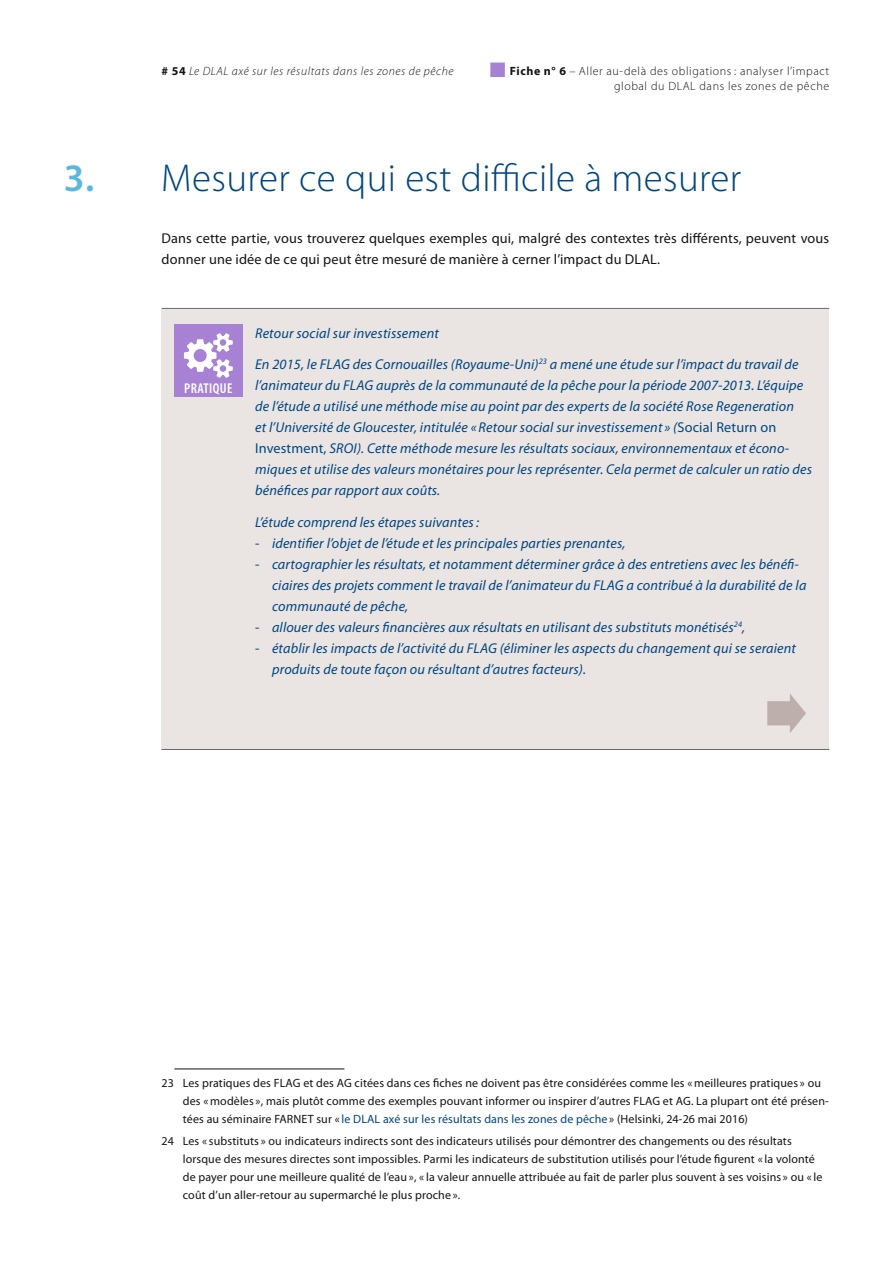
<style>
.page{position:relative;width:893px;height:1263px;background:#fff}
.page>*{position:absolute;margin:0;border:0;box-sizing:border-box;transform-origin:0 0}
.t1{font:300 39px "Myriad Pro";letter-spacing:.01em;color:#00467f}
.t2{font:italic 14.25px/21px "Myriad Pro";letter-spacing:.01em;color:#00467f}
.t3{font:14.25px/21px "Myriad Pro";letter-spacing:.01em;color:#141415}
.t4{font:600 condensed 14.25px "Myriad Pro";letter-spacing:.03em;color:#fff}
.t5{font:12px/18px "Myriad Pro";letter-spacing:.01em;color:#141415}
.t6{font:300 12px/15px "Myriad Pro";letter-spacing:.05em;color:#141415;text-align:right}
.t7{font:italic 300 12px "Myriad Pro";letter-spacing:.05em;color:#141415}
.s1{font-weight:700;font-style:normal}
.s2{color:#a681d4}
.s3{font-weight:700}
.s4{font-style:italic}
.s5{font-weight:600;color:#5cb7de}
.s6{font-style:normal}
.s7{color:#00467f}
</style>
<div class="page">
<hr style="left:162px;top:308px;width:667px;height:1px;background:#686867">
<div style="left:162px;top:309px;width:667px;height:52px;background:#eae4e3"></div>
<div style="left:162px;top:340px;width:667px;height:179px;background:#eae4e3"></div>
<div style="left:162px;top:519px;width:667px;height:52px;background:#eae4e3"></div>
<div style="left:162px;top:540px;width:667px;height:94px;background:#eae4e3"></div>
<div style="left:162px;top:624px;width:667px;height:73px;background:#eae4e3"></div>
<div style="left:162px;top:697px;width:667px;height:53px;background:#eae4e3"></div>
<hr style="left:162px;top:749px;width:667px;height:1px;background:#686867">
<hr style="left:174px;top:1069px;width:170px;height:1px;background:#141415">
<div style="left:174px;top:325px;width:68px;height:72px;background:#a681d4"></div>
<svg style="left:184px;top:333px;width:49px;height:45px"></svg>
<svg style="left:767px;top:694px;width:39px;height:39px"></svg>
<p class="t7" style="left:162px;top:65px;width:294px"><span class="s1"># 54</span> Le DLAL axé sur les résultats dans les zones de pêche</p>
<p class="t6" style="left:490px;top:64px;width:341px"><span class="s2">■</span> <span class="s3">Fiche n° 6</span> <span class="s4">–</span> Aller au-delà des obligations : analyser l’impact global du DLAL dans les zones de pêche</p>
<h1 class="t1" style="left:64px;top:156px;width:679px"><span class="s5">3.</span> Mesurer ce qui est difficile à mesurer</h1>
<p class="t3" style="left:162px;top:227px;width:669px">Dans cette partie, vous trouverez quelques exemples qui, malgré des contextes très différents, peuvent vous donner une idée de ce qui peut être mesuré de manière à cerner l’impact du DLAL.</p>
<p class="t4" style="left:184px;top:380px;width:50px">PRATIQUE</p>
<p class="t2" style="left:255px;top:322px;width:185px">Retour social sur investissement</p>
<p class="t2" style="left:255px;top:354px;width:558px">En 2015, le FLAG des Cornouailles (Royaume-Uni)<sup>23</sup> a mené une étude sur l’impact du travail de l’animateur du FLAG auprès de la communauté de la pêche pour la période 2007-2013. L’équipe de l’étude a utilisé une méthode mise au point par des experts de la société Rose Regeneration<br>et l’Université de Gloucester, intitulée « Retour social sur investissement » (<span class="s6">Social Return on Investment,</span> SROI). Cette méthode mesure les résultats sociaux, environnementaux et écono&shy;miques et utilise des valeurs monétaires pour les représenter. Cela permet de calculer un ratio des bénéfices par rapport aux coûts.</p>
<p class="t2" style="left:255px;top:511px;width:225px">L’étude comprend les étapes suivantes:</p>
<p class="t2" style="left:255px;top:532px;width:372px"><span class="s6">-</span> identifier l’objet de l’étude et les principales parties prenantes,</p>
<p class="t2" style="left:272px;top:553px;width:536px;text-indent:-17px"><span class="s6">-</span> cartographier les résultats, et notamment déterminer grâce à des entretiens avec les bénéfi&shy;ciaires des projets comment le travail de l’animateur du FLAG a contribué à la durabilité de la communauté de pêche,</p>
<p class="t2" style="left:255px;top:616px;width:492px"><span class="s6">-</span> allouer des valeurs financières aux résultats en utilisant des substituts monétisés<sup>24</sup>,</p>
<p class="t2" style="left:272px;top:637px;width:525px;text-indent:-17px"><span class="s6">-</span> établir les impacts de l’activité du FLAG (éliminer les aspects du changement qui se seraient produits de toute façon ou résultant d’autres facteurs).</p>
<p class="t5" style="left:183px;top:1074px;width:647px;text-indent:-21px">23 Les pratiques des FLAG et des AG citées dans ces fiches ne doivent pas être considérées comme les « meilleures pratiques » ou des « modèles », mais plutôt comme des exemples pouvant informer ou inspirer d’autres FLAG et AG. La plupart ont été présen&shy;tées au séminaire FARNET sur « <span class="s7">le DLAL axé sur les résultats dans les zones de pêche</span> » (Helsinki, 24-26 mai 2016)</p>
<p class="t5" style="left:183px;top:1132px;width:641px;text-indent:-21px">24 Les « substituts » ou indicateurs indirects sont des indicateurs utilisés pour démontrer des changements ou des résultats lorsque des mesures directes sont impossibles. Parmi les indicateurs de substitution utilisés pour l’étude figurent « la volonté de payer pour une meilleure qualité de l’eau », « la valeur annuelle attribuée au fait de parler plus souvent à ses voisins » ou « le coût d’un aller-retour au supermarché le plus proche ».</p>
</div>
